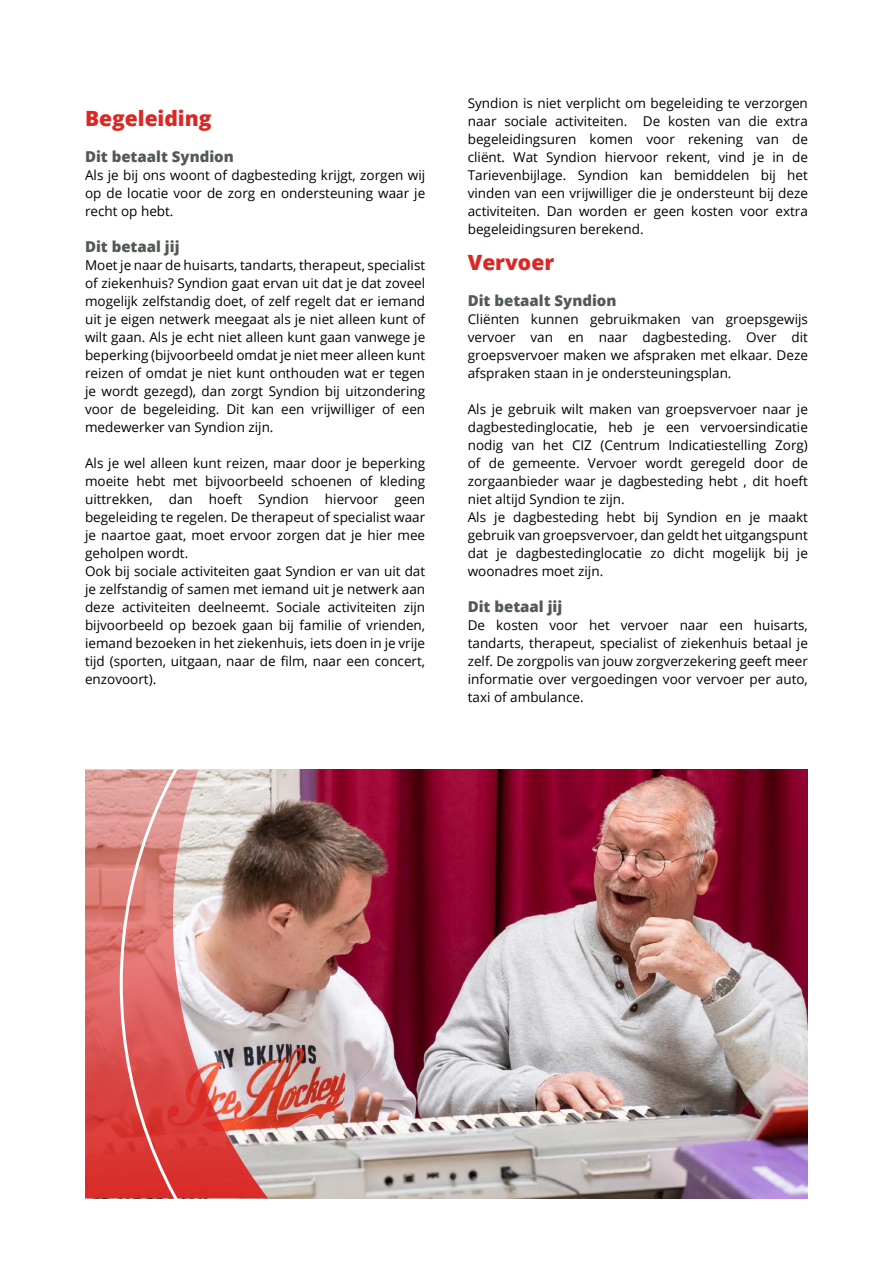
<style>
.page{position:relative;width:893px;height:1263px;background:#fff}
.page>*{position:absolute;margin:0;border:0;box-sizing:border-box;transform-origin:0 0}
.t1{font:800 21px "Open Sans";color:#db2825}
.t2{font:800 15px "Open Sans";color:#525b52}
.t3{font:13.5px/18px "Open Sans";color:#000;text-align:justify}
</style>
<div class="page">
<svg style="left:85px;top:770px;width:35px;height:428px;background:#da6561"></svg>
<img style="left:120px;top:769px;width:688px;height:430px">
<h1 class="t1" style="left:85px;top:102px;width:128px">Begeleiding</h1>
<p class="t2" style="left:85px;top:145px;width:150px">Dit betaalt Syndion</p>
<p class="t3" style="left:85px;top:166px;width:342px">Als je bij ons woont of dagbesteding krijgt, zorgen wij op de locatie voor de zorg en ondersteuning waar je recht op hebt.</p>
<p class="t2" style="left:85px;top:235px;width:96px">Dit betaal jij</p>
<p class="t3" style="left:85px;top:256px;width:342px">Moet je naar de huisarts, tandarts, therapeut, specialist of ziekenhuis? Syndion gaat ervan uit dat je dat zoveel mogelijk zelfstandig doet, of zelf regelt dat er iemand uit je eigen netwerk meegaat als je niet alleen kunt of wilt gaan. Als je echt niet alleen kunt gaan vanwege je beperking (bijvoorbeeld omdat je niet meer alleen kunt reizen of omdat je niet kunt onthouden wat er tegen je wordt gezegd), dan zorgt Syndion bij uitzondering voor de begeleiding. Dit kan een vrijwilliger of een medewerker van Syndion zijn.</p>
<p class="t3" style="left:85px;top:454px;width:342px;text-align:left">Als je wel alleen kunt reizen, maar door je beperking moeite hebt met bijvoorbeeld schoenen of kleding uittrekken, dan hoeft Syndion hiervoor geen begeleiding te regelen. De therapeut of specialist waar je naartoe gaat, moet ervoor zorgen dat je hier mee geholpen wordt.<br>Ook bij sociale activiteiten gaat Syndion er van uit dat je zelfstandig of samen met iemand uit je netwerk aan deze activiteiten deelneemt. Sociale activiteiten zijn bijvoorbeeld op bezoek gaan bij familie of vrienden, iemand bezoeken in het ziekenhuis, iets doen in je vrije tijd (sporten, uitgaan, naar de film, naar een concert, enzovoort).</p>
<p class="t3" style="left:468px;top:94px;width:342px">Syndion is niet verplicht om begeleiding te verzorgen naar sociale activiteiten. De kosten van die extra begeleidingsuren komen voor rekening van de cliënt. Wat Syndion hiervoor rekent, vind je in de Tarievenbijlage. Syndion kan bemiddelen bij het vinden van een vrijwilliger die je ondersteunt bij deze activiteiten. Dan worden er geen kosten voor extra begeleidingsuren berekend.</p>
<h1 class="t1" style="left:468px;top:246px;width:88px">Vervoer</h1>
<p class="t2" style="left:468px;top:289px;width:150px">Dit betaalt Syndion</p>
<p class="t3" style="left:468px;top:310px;width:342px">Cliënten kunnen gebruikmaken van groepsgewijs vervoer van en naar dagbesteding. Over dit groepsvervoer maken we afspraken met elkaar. Deze afspraken staan in je ondersteuningsplan.</p>
<p class="t3" style="left:468px;top:400px;width:342px;text-align:left">Als je gebruik wilt maken van groepsvervoer naar je dagbestedinglocatie, heb je een vervoersindicatie nodig van het CIZ (Centrum Indicatiestelling Zorg) of de gemeente. Vervoer wordt geregeld door de zorgaanbieder waar je dagbesteding hebt , dit hoeft niet altijd Syndion te zijn.<br>Als je dagbesteding hebt bij Syndion en je maakt gebruik van groepsvervoer, dan geldt het uitgangspunt dat je dagbestedinglocatie zo dicht mogelijk bij je woonadres moet zijn.</p>
<p class="t2" style="left:468px;top:595px;width:96px">Dit betaal jij</p>
<p class="t3" style="left:468px;top:616px;width:342px">De kosten voor het vervoer naar een huisarts, tandarts, therapeut, specialist of ziekenhuis betaal je zelf. De zorgpolis van jouw zorgverzekering geeft meer informatie over vergoedingen voor vervoer per auto, taxi of ambulance.</p>
</div>
